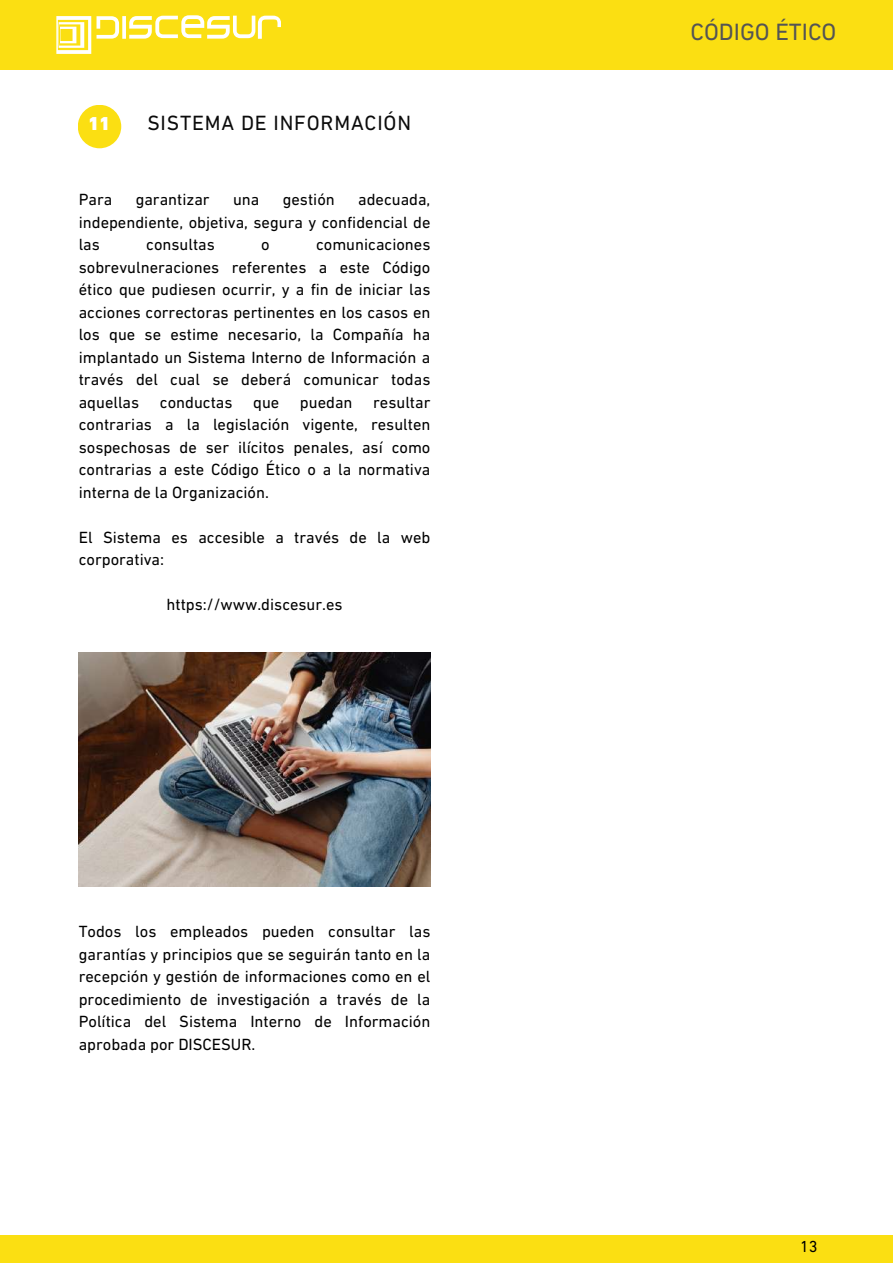
<style>
.page{position:relative;width:893px;height:1264px;background:#fff}
.page>*{position:absolute;margin:0;border:0;box-sizing:border-box;transform-origin:0 0}
.t1{font:24px "DIN Next LT Pro";color:#545454}
.t2{font:21px "DIN Next LT Pro";letter-spacing:.04em;color:#0b0b0b}
.t3{font:900 19.05px "DIN Next LT Pro";color:#fff}
.t4{font:16.5px/22.5px "DIN Next LT Pro";color:#000;text-align:justify}
.t5{font:16.2px "DIN Next LT Pro";color:#000}
</style>
<div class="page">
<div style="left:0;top:0;width:892px;height:69px;background:#fbdf12"></div>
<svg style="left:56px;top:15px;width:225px;height:39px"></svg>
<div style="left:0;top:1235px;width:892px;height:27px;background:#fbdf12"></div>
<div style="left:78px;top:105px;width:43px;height:43px;background:#fbdf12;border-radius:50%"></div>
<img style="left:79px;top:652px;width:352px;height:234px">
<p class="t3" style="left:89px;top:116px;width:23px">11</p>
<p class="t2" style="left:147px;top:114px;width:265px">SISTEMA DE INFORMACIÓN</p>
<p class="t4" style="left:79px;top:190px;width:35px">Para</p>
<p class="t4" style="left:136px;top:190px;width:75px">garantizar</p>
<p class="t4" style="left:233px;top:190px;width:28px">una</p>
<p class="t4" style="left:283px;top:190px;width:53px">gestión</p>
<p class="t4" style="left:79px;top:190px;width:353px;text-indent:279px">adecuada, independiente, objetiva, segura y confidencial de las</p>
<p class="t4" style="left:79px;top:235px;width:353px;text-indent:237px">comunicaciones sobrevulneraciones referentes a este Código ético que pudiesen ocurrir, y a fin de iniciar las acciones correctoras pertinentes en los casos en los que se estime necesario, la Compañía ha implantado un Sistema Interno de Información a través del cual se deberá comunicar todas aquellas</p>
<p class="t4" style="left:146px;top:235px;width:70px">consultas</p>
<p class="t4" style="left:261px;top:235px;width:10px">o</p>
<p class="t4" style="left:79px;top:392px;width:353px;text-indent:294px">resultar contrarias a la legislación vigente, resulten sospechosas de ser ilícitos penales, así como contrarias a este Código Ético o a la normativa interna de la Organización.</p>
<p class="t4" style="left:79px;top:527px;width:353px">El Sistema es accesible a través de la web corporativa:</p>
<p class="t4" style="left:166px;top:594px;width:178px">https://www.discesur.es</p>
<p class="t4" style="left:160px;top:392px;width:74px">conductas</p>
<p class="t4" style="left:253px;top:392px;width:28px">que</p>
<p class="t4" style="left:300px;top:392px;width:54px">puedan</p>
<p class="t4" style="left:79px;top:921px;width:353px">Todos los empleados pueden consultar las garantías y principios que se seguirán tanto en la recepción y gestión de informaciones como en el procedimiento de investigación a través de la Política del Sistema Interno de Información aprobada por DISCESUR.</p>
<h1 class="t1" style="left:690px;top:22px;width:147px">CÓDIGO ÉTICO</h1>
<p class="t5" style="left:800px;top:1240px;width:19px">13</p>
</div>
